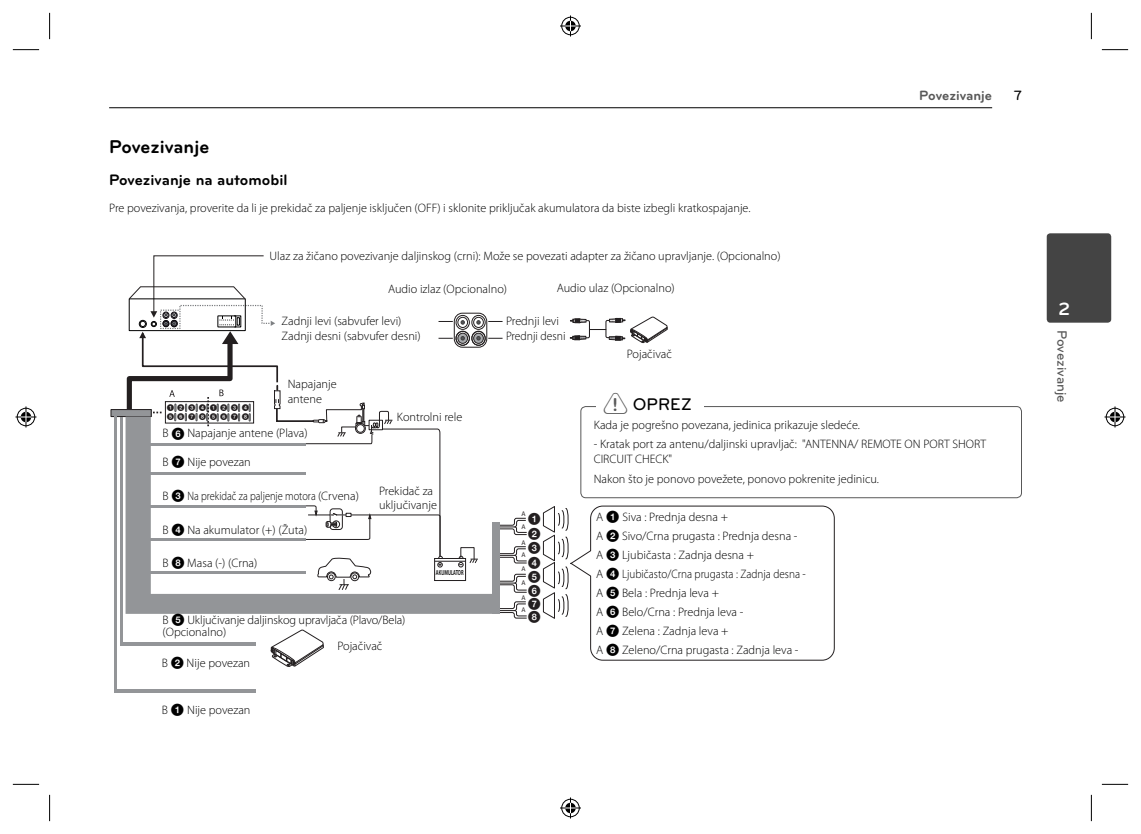
<style>
.page{position:relative;width:1141px;height:834px;background:#fff}
.page>*{position:absolute;margin:0;border:0;box-sizing:border-box;transform-origin:0 0}
.t1{font:700 19.25px "Bryant LG";color:#000}
.t2{font:700 18.38px "Bryant LG";color:#fff}
.t3{font:500 17.5px "Bryant LG";color:#000}
.t4{font:700 15.75px "Bryant LG";color:#000}
.t5{font:700 14px "Bryant LG";color:#585858}
.t6{font:500 14px "Bryant LG";color:#585858}
.t7{font:500 14px "Bryant LG";color:#000}
.t8{font:300 12.25px/18.9px "Myriad Pro";color:#000}
.t9{font:12.08px/13.8px "UPSYS Circled Number";color:#231f20}
.t10{font:600 7.35px "Myriad Pro";color:#000;scale:.61 1}
.t11{font:6.83px/9.5px "UPSYS Circled Number";letter-spacing:.465em;color:#231f20}
.t12{font:6.83px/13.3px "Myriad Pro";color:#231f20}
.s1{font-family:"UPSYS Circled Number";font-weight:400}
.s2{font-family:"UPSYS Common";font-weight:400;font-size:26.25px;color:#585858}
</style>
<div class="page">
<hr style="left:109px;top:107px;width:883px;height:1px;background:#000">
<div style="left:1047px;top:233px;width:64px;height:89px;background:#444;border-radius:3px"></div>
<svg style="left:500px;top:601px;width:27px;height:17px"></svg>
<div style="left:111px;top:409px;width:40px;height:7px;background:#939598"></div>
<div style="left:111px;top:409px;width:40px;height:7px;border:1px solid #231f20"></div>
<div style="left:126px;top:593px;width:367px;height:20px;background:#939598"></div>
<div style="left:493px;top:522px;width:7px;height:92px;background:#939598"></div>
<svg style="left:543px;top:506px;width:26px;height:113px"></svg>
<svg style="left:271px;top:629px;width:53px;height:38px"></svg>
<hr style="left:120px;top:416px;width:3px;height:228px;background:#939598">
<hr style="left:120px;top:642px;width:136px;height:3px;background:#939598">
<hr style="left:114px;top:416px;width:3px;height:277px;background:#939598">
<hr style="left:114px;top:689px;width:142px;height:3px;background:#939598">
<svg style="left:570px;top:505px;width:264px;height:155px"></svg>
<svg style="left:124px;top:255px;width:403px;height:338px"></svg>
<svg style="left:570px;top:316px;width:97px;height:27px"></svg>
<div style="left:436px;top:569px;width:28px;height:7px;background:#fff"></div>
<div style="left:580px;top:406px;width:442px;height:92px;border:1px solid #585858;border-radius:5px"></div>
<div style="left:596px;top:401px;width:108px;height:17px;background:#fff"></div>
<svg style="left:13px;top:49px;width:26px;height:1px"></svg>
<svg style="left:1102px;top:49px;width:26px;height:1px"></svg>
<svg style="left:13px;top:783px;width:26px;height:1px"></svg>
<svg style="left:1102px;top:783px;width:26px;height:1px"></svg>
<svg style="left:49px;top:13px;width:1px;height:26px"></svg>
<svg style="left:49px;top:794px;width:1px;height:27px"></svg>
<svg style="left:1091px;top:13px;width:1px;height:26px"></svg>
<svg style="left:1091px;top:794px;width:1px;height:27px"></svg>
<svg style="left:560px;top:15px;width:21px;height:21px"></svg>
<svg style="left:560px;top:797px;width:21px;height:21px"></svg>
<svg style="left:15px;top:406px;width:21px;height:21px"></svg>
<svg style="left:1104px;top:406px;width:21px;height:21px"></svg>
<h1 class="t1" style="left:109px;top:140px;width:102px">Povezivanje</h1>
<p class="t4" style="left:109px;top:174px;width:180px">Povezivanje na automobil</p>
<p class="t8" style="left:109px;top:200px;width:643px">Pre povezivanja, proverite da li je prekidač za paljenje isključen (OFF) i sklonite priključak akumulatora da biste izbegli kratkospajanje.</p>
<p class="t8" style="left:270px;top:247px;width:512px">Ulaz za žičano povezivanje daljinskog (crni): Može se povezati adapter za žičano upravljanje. (Opcionalno)</p>
<p class="t8" style="left:388px;top:280px;width:121px">Audio izlaz (Opcionalno)</p>
<p class="t8" style="left:557px;top:279px;width:120px">Audio ulaz (Opcionalno)</p>
<p class="t8" style="left:282px;top:315px;width:141px;line-height:14.7px">Zadnji levi (sabvufer levi)<br>Zadnji desni (sabvufer desni)</p>
<p class="t8" style="left:506px;top:315px;width:61px;line-height:14.7px">Prednji levi<br>Prednji desni</p>
<p class="t8" style="left:627px;top:345px;width:47px">Pojačivač</p>
<p class="t5" style="left:919px;top:90px;width:74px">Povezivanje</p>
<p class="t7" style="left:1014px;top:87px;width:10px">7</p>
<p class="t11" style="left:167px;top:402px;width:41px">ABCD<br>EFGH</p>
<p class="t11" style="left:210px;top:402px;width:41px">ABCD<br>EFGH</p>
<p class="t8" style="left:288px;top:378px;width:51px;line-height:14.7px">Napajanje antene</p>
<p class="t8" style="left:162px;top:424px;width:147px">B <span class="s1">F</span> Napajanje antene (Plava)</p>
<p class="t8" style="left:162px;top:453px;width:90px">B <span class="s1">G</span> Nije povezan</p>
<p class="t8" style="left:162px;top:487px;width:198px">B <span class="s1">C</span> Na prekidač za paljenje motora (Crvena)</p>
<p class="t8" style="left:162px;top:521px;width:146px">B <span class="s1">D</span> Na akumulator (+) (Žuta)</p>
<p class="t8" style="left:162px;top:554px;width:96px">B <span class="s1">H</span> Masa (-) (Crna)</p>
<p class="t8" style="left:397px;top:408px;width:67px">Kontrolni rele</p>
<p class="t8" style="left:379px;top:484px;width:59px;line-height:14.7px">Prekidač za uključivanje</p>
<p class="t10" style="left:436px;top:569px;width:47px">AKUMULATOR</p>
<p class="t8" style="left:163px;top:614px;width:244px;line-height:12.2px">B <span class="s1">E</span> Uključivanje daljinskog upravljača (Plavo/Bela) (Opcionalno)</p>
<p class="t8" style="left:162px;top:653px;width:90px">B <span class="s1">B</span> Nije povezan</p>
<p class="t8" style="left:337px;top:637px;width:47px">Pojačivač</p>
<p class="t8" style="left:162px;top:701px;width:90px">B <span class="s1">A</span> Nije povezan</p>
<p class="t12" style="left:521px;top:506px;width:6px">A<br>A</p>
<p class="t12" style="left:521px;top:536px;width:6px;line-height:12.1px">A<br>A</p>
<p class="t12" style="left:521px;top:562px;width:6px">A<br>A</p>
<p class="t12" style="left:521px;top:591px;width:6px;line-height:12.6px">A<br>A</p>
<p class="t9" style="left:528px;top:511px;width:15px;line-height:15.4px">A<br>B</p>
<p class="t9" style="left:528px;top:541px;width:15px;text-align:justify">C D E F G H</p>
<h3 class="t3" style="left:601px;top:394px;width:92px"><span class="s2">&gt;</span> OPREZ</h3>
<p class="t8" style="left:594px;top:416px;width:268px">Kada je pogrešno povezana, jedinica prikazuje sledeće.</p>
<p class="t8" style="left:594px;top:437px;width:394px;line-height:14.7px">- Kratak port za antenu/daljinski upravljač: "ANTENNA/ REMOTE ON PORT SHORT<br>CIRCUIT CHECK"</p>
<p class="t8" style="left:594px;top:470px;width:287px">Nakon što je ponovo povežete, ponovo pokrenite jedinicu.</p>
<p class="t8" style="left:596px;top:508px;width:211px">A <span class="s1">A</span> Siva : Prednja desna +<br>A <span class="s1">B</span> Sivo/Crna prugasta : Prednja desna -<br>A <span class="s1">C</span> Ljubičasta : Zadnja desna +<br>A <span class="s1">D</span> Ljubičasto/Crna prugasta : Zadnja desna -<br>A <span class="s1">E</span> Bela : Prednja leva +<br>A <span class="s1">F</span> Belo/Crna : Prednja leva -<br>A <span class="s1">G</span> Zelena : Zadnja leva +<br>A <span class="s1">H</span> Zeleno/Crna prugasta : Zadnja leva -</p>
<h2 class="t2" style="left:1058px;top:302px;width:13px">2</h2>
<p class="t6" style="left:1070px;top:330px;width:74px;rotate:90deg">Povezivanje</p>
</div>
